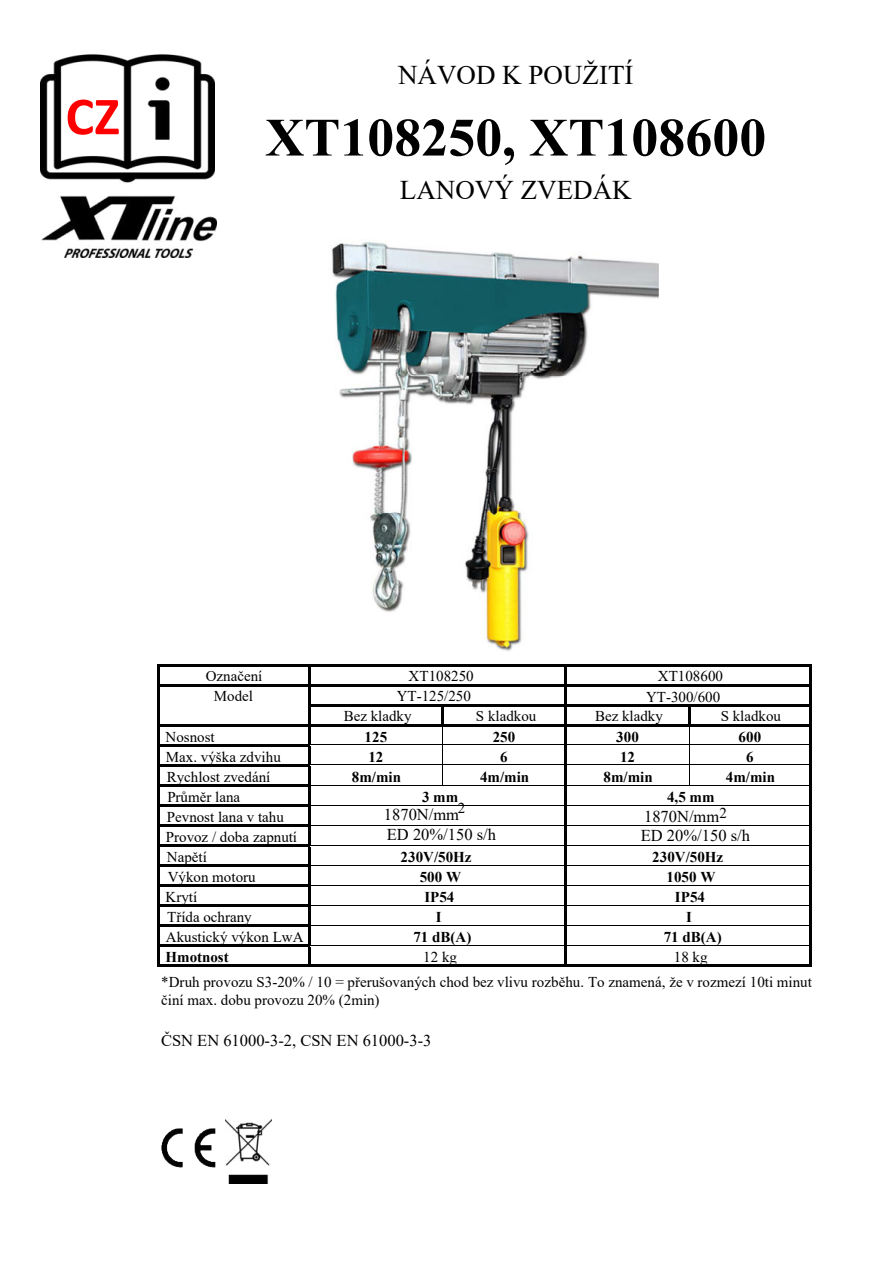
<style>
.page{position:relative;width:893px;height:1263px;background:#fff}
.page>*{position:absolute;margin:0;border:0;box-sizing:border-box;transform-origin:0 0}
.t1{font:700 54px "Times New Roman";color:#000}
.t2{font:700 54px "Calibri";color:#f00}
.t3{font:27px "Times New Roman";color:#000}
.t4{font:16.5px/19.6px "Times New Roman";color:#000}
.t5{font:15px/19.6px "Times New Roman";color:#000}
.t6{font:700 15px "Times New Roman";color:#000}
.t7{font:700 15px "Times New Roman";color:#000}
.s1{font-style:inherit}
</style>
<div class="page">
<img style="left:41px;top:202px;width:176px;height:55px">
<img style="left:40px;top:54px;width:175px;height:148px">
<img style="left:161px;top:1128px;width:55px;height:40px">
<img style="left:226px;top:1119px;width:45px;height:64px">
<img style="left:332px;top:242px;width:326px;height:409px">
<hr style="left:157px;top:664px;width:654px;height:2px;background:#000">
<hr style="left:157px;top:684px;width:654px;height:2px;background:#000">
<hr style="left:308px;top:704px;width:503px;height:2px;background:#000">
<hr style="left:157px;top:724px;width:654px;height:2px;background:#000">
<hr style="left:157px;top:744px;width:153px;height:2px;background:#000">
<hr style="left:310px;top:744px;width:132px;height:1px;background:#000">
<hr style="left:443px;top:744px;width:122px;height:1px;background:#000">
<hr style="left:567px;top:744px;width:122px;height:1px;background:#000">
<hr style="left:690px;top:744px;width:119px;height:1px;background:#000">
<hr style="left:157px;top:764px;width:153px;height:2px;background:#000">
<hr style="left:310px;top:764px;width:132px;height:1px;background:#000">
<hr style="left:443px;top:764px;width:122px;height:1px;background:#000">
<hr style="left:567px;top:764px;width:122px;height:1px;background:#000">
<hr style="left:690px;top:764px;width:119px;height:1px;background:#000">
<svg style="left:441px;top:706px;width:2px;height:78px"></svg>
<svg style="left:688px;top:706px;width:2px;height:78px"></svg>
<hr style="left:157px;top:784px;width:153px;height:2px;background:#000">
<hr style="left:310px;top:784px;width:255px;height:1px;background:#000">
<hr style="left:567px;top:784px;width:242px;height:1px;background:#000">
<hr style="left:157px;top:804px;width:153px;height:2px;background:#000">
<hr style="left:310px;top:804px;width:255px;height:1px;background:#000">
<hr style="left:567px;top:804px;width:242px;height:1px;background:#000">
<hr style="left:157px;top:825px;width:153px;height:2px;background:#000">
<hr style="left:310px;top:825px;width:255px;height:1px;background:#000">
<hr style="left:567px;top:825px;width:242px;height:1px;background:#000">
<hr style="left:157px;top:845px;width:153px;height:2px;background:#000">
<hr style="left:310px;top:845px;width:255px;height:1px;background:#000">
<hr style="left:567px;top:845px;width:242px;height:1px;background:#000">
<hr style="left:157px;top:865px;width:153px;height:2px;background:#000">
<hr style="left:310px;top:865px;width:255px;height:1px;background:#000">
<hr style="left:567px;top:865px;width:242px;height:1px;background:#000">
<hr style="left:157px;top:885px;width:153px;height:2px;background:#000">
<hr style="left:310px;top:885px;width:255px;height:1px;background:#000">
<hr style="left:567px;top:885px;width:242px;height:1px;background:#000">
<hr style="left:157px;top:905px;width:153px;height:2px;background:#000">
<hr style="left:310px;top:905px;width:255px;height:1px;background:#000">
<hr style="left:567px;top:905px;width:242px;height:1px;background:#000">
<hr style="left:157px;top:925px;width:153px;height:2px;background:#000">
<hr style="left:310px;top:925px;width:255px;height:1px;background:#000">
<hr style="left:567px;top:925px;width:242px;height:1px;background:#000">
<svg style="left:157px;top:666px;width:2px;height:279px"></svg>
<svg style="left:308px;top:666px;width:2px;height:279px"></svg>
<hr style="left:157px;top:945px;width:153px;height:2px;background:#000">
<hr style="left:310px;top:945px;width:255px;height:1px;background:#000">
<svg style="left:565px;top:666px;width:2px;height:281px"></svg>
<hr style="left:567px;top:945px;width:242px;height:1px;background:#000">
<svg style="left:809px;top:666px;width:2px;height:281px"></svg>
<hr style="left:157px;top:947px;width:2px;height:20px;background:#000">
<hr style="left:157px;top:965px;width:151px;height:2px;background:#000">
<hr style="left:308px;top:947px;width:2px;height:20px;background:#000">
<hr style="left:310px;top:965px;width:255px;height:2px;background:#000">
<hr style="left:565px;top:947px;width:2px;height:20px;background:#000">
<hr style="left:567px;top:965px;width:242px;height:2px;background:#000">
<hr style="left:809px;top:947px;width:2px;height:20px;background:#000">
<h1 class="t2" style="left:66px;top:78px;width:56px">CZ</h1>
<h2 class="t3" style="left:398px;top:56px;width:237px">NÁVOD K POUŽITÍ</h2>
<h1 class="t1" style="left:265px;top:99px;width:503px">XT108250, XT1<span class="s1">0</span>8600</h1>
<h2 class="t3" style="left:400px;top:171px;width:233px">LANOVÝ ZVEDÁK</h2>
<p class="t5" style="left:206px;top:666px;width:58px">Označení</p>
<p class="t5" style="left:409px;top:666px;width:67px">XT108250</p>
<p class="t5" style="left:658px;top:666px;width:67px">XT108600</p>
<p class="t5" style="left:214px;top:686px;width:41px">Model</p>
<p class="t5" style="left:397px;top:686px;width:76px">YT‐125/250</p>
<p class="t5" style="left:646px;top:686px;width:76px">YT‐300/600</p>
<p class="t5" style="left:344px;top:706px;width:69px">Bez kladky</p>
<p class="t5" style="left:476px;top:706px;width:62px">S kladkou</p>
<p class="t5" style="left:595px;top:706px;width:69px">Bez kladky</p>
<p class="t5" style="left:721px;top:706px;width:62px">S kladkou</p>
<p class="t5" style="left:166px;top:726px;width:51px">Nosnost</p>
<p class="t6" style="left:365px;top:726px;width:24px">125</p>
<p class="t6" style="left:493px;top:726px;width:24px">250</p>
<p class="t6" style="left:616px;top:726px;width:24px">300</p>
<p class="t6" style="left:739px;top:726px;width:24px">600</p>
<p class="t5" style="left:166px;top:746px;width:117px">Max. výška zdvihu</p>
<p class="t6" style="left:368px;top:746px;width:17px">12</p>
<p class="t6" style="left:500px;top:746px;width:9px">6</p>
<p class="t6" style="left:620px;top:746px;width:17px">12</p>
<p class="t6" style="left:746px;top:746px;width:9px">6</p>
<p class="t5" style="left:167px;top:766px;width:105px">Rychlost zvedání</p>
<p class="t6" style="left:352px;top:766px;width:51px">8m/min</p>
<p class="t6" style="left:480px;top:766px;width:51px">4m/min</p>
<p class="t6" style="left:604px;top:766px;width:51px">8m/min</p>
<p class="t6" style="left:726px;top:766px;width:51px">4m/min</p>
<p class="t5" style="left:167px;top:786px;width:74px">Průměr lana</p>
<p class="t6" style="left:422px;top:786px;width:38px">3 mm</p>
<p class="t6" style="left:667px;top:786px;width:49px">4,5 mm</p>
<p class="t5" style="left:167px;top:806px;width:119px">Pevnost lana v tahu</p>
<p class="t5" style="left:458px;top:798px;width:9px">2</p>
<p class="t4" style="left:384px;top:804px;width:114px">1870N/mm<br>ED 20%/150 s/h</p>
<p class="t4" style="left:641px;top:806px;width:111px">1870N/mm<sup>2<br></sup>ED 20%/150 s/h</p>
<p class="t5" style="left:166px;top:827px;width:133px">Provoz / doba zapnutí<br><span class="s1">N</span>apětí</p>
<p class="t6" style="left:401px;top:846px;width:72px">230V<span class="s1">/</span>50Hz</p>
<p class="t6" style="left:652px;top:846px;width:72px">230V<span class="s1">/</span>50Hz</p>
<p class="t5" style="left:168px;top:866px;width:90px">Výkon motoru</p>
<p class="t6" style="left:420px;top:866px;width:43px">500 W</p>
<p class="t6" style="left:667px;top:866px;width:50px">1050 W</p>
<p class="t5" style="left:166px;top:886px;width:33px">Krytí</p>
<p class="t6" style="left:424px;top:886px;width:32px">IP54</p>
<p class="t6" style="left:675px;top:886px;width:32px">IP54</p>
<p class="t5" style="left:167px;top:906px;width:86px">Třída ochrany</p>
<p class="t6" style="left:436px;top:906px;width:7px">I</p>
<p class="t6" style="left:686px;top:906px;width:7px">I</p>
<p class="t5" style="left:166px;top:927px;width:139px">Akustický výkon LwA</p>
<p class="t6" style="left:413px;top:926px;width:59px">71 dB(A)</p>
<p class="t6" style="left:664px;top:926px;width:59px">71 dB(A)</p>
<p class="t7" style="left:166px;top:946px;width:65px">Hmotnost</p>
<p class="t5" style="left:423px;top:947px;width:35px">12 kg</p>
<p class="t5" style="left:161px;top:944px;width:652px;line-height:25px;text-indent:512px">18 kg<br>*Druh provozu S3‐20% / 10 = přerušovaných chod bez vlivu rozběhu. To znamená, že v rozmezí 10ti minut</p>
<p class="t5" style="left:161px;top:990px;width:220px">činí max. dobu provozu 20% (2min)</p>
<p class="t4" style="left:161px;top:1030px;width:272px">ČSN EN 61000-3-2, CSN EN 61000-3-3</p>
</div>
